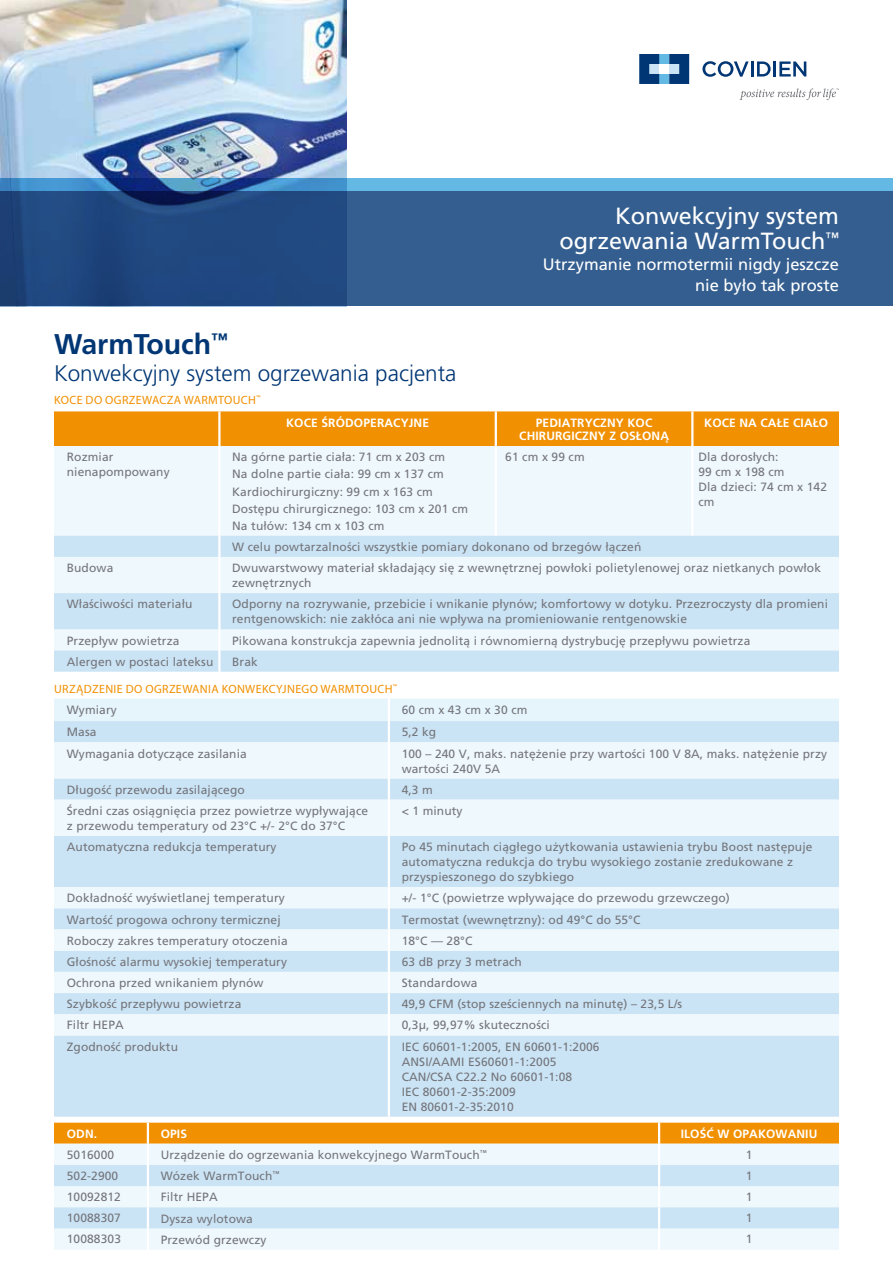
<style>
.page{position:relative;width:893px;height:1263px;background:#fff}
.page>*{position:absolute;margin:0;border:0;box-sizing:border-box;transform-origin:0 0}
.t1{font:700 28.5px "Frutiger LT Std";color:#003674}
.t2{font:23.4px/25.5px "Frutiger LT Std";color:#fff;text-align:right}
.t3{font:300 22.5px "Frutiger LT Std";color:#003674}
.t4{font:16.5px/21px "Frutiger LT Std";color:#fff;text-align:right}
.t5{font:12px/15px "Frutiger CE";letter-spacing:.01em;color:#74757b}
.t6{font:700 12px/13.5px "Frutiger CE";letter-spacing:.01em;color:#fff;text-align:center}
.t7{font:12px "Myriad Pro";letter-spacing:.03em;color:#f19000}
.t8{font:12px "Frutiger LT Std";letter-spacing:.01em;color:#74757b}
</style>
<div class="page">
<img style="left:0;top:0;width:347px;height:179px">
<div style="left:0;top:191px;width:893px;height:115px;background:linear-gradient(to right,#1d447c,#3a6695)"></div>
<div style="left:54px;top:411px;width:785px;height:35px;background:#f19000"></div>
<div style="left:54px;top:446px;width:785px;height:90px;background:#eff8fd"></div>
<svg style="left:54px;top:536px;width:785px;height:136px;fill:#cbe4f5"></svg>
<hr style="left:218px;top:411px;width:3px;height:35px;background:#fff">
<hr style="left:495px;top:411px;width:2px;height:35px;background:#fff">
<hr style="left:691px;top:411px;width:2px;height:35px;background:#fff">
<hr style="left:218px;top:446px;width:3px;height:90px;background:#fff">
<hr style="left:495px;top:446px;width:2px;height:90px;background:#fff">
<hr style="left:691px;top:446px;width:2px;height:90px;background:#fff">
<hr style="left:218px;top:536px;width:3px;height:21px;background:#fff">
<hr style="left:218px;top:557px;width:3px;height:36px;background:#fff">
<hr style="left:218px;top:593px;width:3px;height:36px;background:#fff">
<hr style="left:218px;top:629px;width:3px;height:21px;background:#fff">
<hr style="left:218px;top:650px;width:3px;height:22px;background:#fff">
<div style="left:54px;top:699px;width:785px;height:22px;background:#e6f5fc"></div>
<div style="left:54px;top:721px;width:785px;height:396px;background:#cbe4f5"></div>
<svg style="left:54px;top:742px;width:785px;height:293px;fill:#eff8fd"></svg>
<hr style="left:388px;top:699px;width:2px;height:22px;background:#fff">
<hr style="left:388px;top:721px;width:2px;height:21px;background:#fff">
<hr style="left:388px;top:742px;width:2px;height:36px;background:#fff">
<hr style="left:388px;top:778px;width:2px;height:22px;background:#fff">
<hr style="left:388px;top:800px;width:2px;height:36px;background:#fff">
<hr style="left:388px;top:836px;width:2px;height:51px;background:#fff">
<hr style="left:388px;top:887px;width:2px;height:21px;background:#fff">
<hr style="left:388px;top:908px;width:2px;height:21px;background:#fff">
<hr style="left:388px;top:929px;width:2px;height:22px;background:#fff">
<hr style="left:388px;top:951px;width:2px;height:21px;background:#fff">
<hr style="left:388px;top:972px;width:2px;height:21px;background:#fff">
<hr style="left:388px;top:993px;width:2px;height:21px;background:#fff">
<hr style="left:388px;top:1014px;width:2px;height:21px;background:#fff">
<hr style="left:388px;top:1035px;width:2px;height:82px;background:#fff">
<div style="left:54px;top:1123px;width:785px;height:21px;background:#f19000"></div>
<div style="left:54px;top:1144px;width:785px;height:106px;background:#eff8fd"></div>
<svg style="left:54px;top:1165px;width:785px;height:63px;fill:#cbe4f5"></svg>
<hr style="left:147px;top:1123px;width:2px;height:21px;background:#fff">
<hr style="left:658px;top:1123px;width:2px;height:21px;background:#fff">
<hr style="left:147px;top:1144px;width:2px;height:21px;background:#fff">
<hr style="left:658px;top:1144px;width:2px;height:21px;background:#fff">
<hr style="left:147px;top:1165px;width:2px;height:21px;background:#fff">
<hr style="left:658px;top:1165px;width:2px;height:21px;background:#fff">
<hr style="left:147px;top:1186px;width:2px;height:21px;background:#fff">
<hr style="left:658px;top:1186px;width:2px;height:21px;background:#fff">
<hr style="left:147px;top:1207px;width:2px;height:21px;background:#fff">
<hr style="left:658px;top:1207px;width:2px;height:21px;background:#fff">
<hr style="left:147px;top:1228px;width:2px;height:22px;background:#fff">
<hr style="left:658px;top:1228px;width:2px;height:22px;background:#fff">
<svg style="left:0;top:179px;width:893px;height:12px;background:#53a0d3"></svg>
<svg style="left:702px;top:61px;width:47px;height:16px"></svg>
<hr style="left:751px;top:61px;width:3px;height:16px;background:#003674">
<svg style="left:757px;top:61px;width:14px;height:16px"></svg>
<hr style="left:773px;top:61px;width:3px;height:16px;background:#003674">
<svg style="left:779px;top:61px;width:27px;height:16px"></svg>
<div style="left:659px;top:54px;width:10px;height:10px;background:#64b9e4"></div>
<div style="left:659px;top:74px;width:10px;height:10px;background:#64b9e4"></div>
<svg style="left:639px;top:54px;width:20px;height:30px"></svg>
<svg style="left:669px;top:54px;width:20px;height:30px"></svg>
<svg style="left:739px;top:88px;width:100px;height:12px"></svg>
<h2 class="t2" style="left:560px;top:203px;width:281px">Konwekcyjny system ogrzewania WarmTouch<sup>™</sup></h2>
<h3 class="t4" style="left:543px;top:254px;width:298px">Utrzymanie normotermii nigdy jeszcze nie było tak proste</h3>
<h1 class="t1" style="left:54px;top:327px;width:175px">WarmTouch<sup>™</sup></h1>
<h3 class="t3" style="left:54px;top:361px;width:404px">Konwekcyjny system ogrzewania pacjenta</h3>
<p class="t7" style="left:54px;top:392px;width:208px">KOCE DO OGRZEWACZA WARMTOUCH<sup>™</sup></p>
<p class="t6" style="left:286px;top:415px;width:144px">KOCE ŚRÓDOPERACYJNE</p>
<p class="t6" style="left:519px;top:415px;width:151px">PEDIATRYCZNY KOC<br>CHIRURGICZNY Z OSŁONĄ</p>
<p class="t6" style="left:704px;top:415px;width:126px">KOCE NA CAŁE CIAŁO</p>
<p class="t5" style="left:67px;top:449px;width:104px">Rozmiar nienapompowany</p>
<p class="t5" style="left:232px;top:448px;width:237px;line-height:17.1px">Na górne partie ciała: 71 cm x 203 cm<br>Na dolne partie ciała: 99 cm x 137 cm<br>Kardiochirurgiczny: 99 cm x 163 cm<br>Dostępu chirurgicznego: 103 cm x 201 cm<br>Na tułów: 134 cm x 103 cm</p>
<p class="t5" style="left:505px;top:449px;width:81px">61 cm x 99 cm</p>
<p class="t5" style="left:698px;top:449px;width:130px">Dla dorosłych:<br>99 cm x 198 cm<br>Dla dzieci: 74 cm x 142 cm</p>
<p class="t5" style="left:232px;top:539px;width:411px">W celu powtarzalności wszystkie pomiary dokonano od brzegów łączeń</p>
<p class="t5" style="left:67px;top:560px;width:48px">Budowa</p>
<p class="t5" style="left:232px;top:560px;width:590px">Dwuwarstwowy materiał składający się z wewnętrznej powłoki polietylenowej oraz nietkanych powłok zewnętrznych</p>
<p class="t5" style="left:67px;top:597px;width:127px">Właściwości materiału</p>
<p class="t5" style="left:232px;top:597px;width:597px">Odporny na rozrywanie, przebicie i wnikanie płynów; komfortowy w dotyku. Przezroczysty dla promieni rentgenowskich: nie zakłóca ani nie wpływa na promieniowanie rentgenowskie</p>
<p class="t5" style="left:67px;top:633px;width:114px">Przepływ powietrza</p>
<p class="t5" style="left:232px;top:633px;width:520px">Pikowana konstrukcja zapewnia jednolitą i równomierną dystrybucję przepływu powietrza</p>
<p class="t5" style="left:67px;top:654px;width:148px">Alergen w postaci lateksu</p>
<p class="t5" style="left:232px;top:654px;width:27px">Brak</p>
<p class="t7" style="left:54px;top:681px;width:345px">URZĄDZENIE DO OGRZEWANIA KONWEKCYJNEGO WARMTOUCH<sup>™</sup></p>
<p class="t5" style="left:67px;top:702px;width:52px">Wymiary</p>
<p class="t5" style="left:402px;top:702px;width:127px">60 cm x 43 cm x 30 cm</p>
<p class="t5" style="left:67px;top:725px;width:31px">Masa</p>
<p class="t5" style="left:402px;top:725px;width:36px">5,2 kg</p>
<p class="t5" style="left:67px;top:746px;width:182px">Wymagania dotyczące zasilania</p>
<p class="t5" style="left:402px;top:746px;width:427px">100 – 240 V, maks. natężenie przy wartości 100 V 8A, maks. natężenie przy wartości 240V 5A</p>
<p class="t5" style="left:67px;top:782px;width:180px">Długość przewodu zasilającego</p>
<p class="t5" style="left:402px;top:782px;width:33px">4,3 m</p>
<p class="t5" style="left:67px;top:803px;width:303px">Średni czas osiągnięcia przez powietrze wypływające z przewodu temperatury od 23°C +/- 2°C do 37°C</p>
<p class="t5" style="left:402px;top:803px;width:62px">&lt; 1 minuty</p>
<p class="t5" style="left:67px;top:839px;width:211px">Automatyczna redukcja temperatury</p>
<p class="t5" style="left:402px;top:839px;width:412px">Po 45 minutach ciągłego użytkowania ustawienia trybu Boost następuje automatyczna redukcja do trybu wysokiego zostanie zredukowane z przyspieszonego do szybkiego</p>
<p class="t5" style="left:67px;top:890px;width:220px">Dokładność wyświetlanej temperatury</p>
<p class="t5" style="left:402px;top:890px;width:330px">+/- 1°C (powietrze wpływające do przewodu grzewczego)</p>
<p class="t5" style="left:67px;top:912px;width:215px">Wartość progowa ochrony termicznej</p>
<p class="t5" style="left:402px;top:912px;width:240px">Termostat (wewnętrzny): od 49°C do 55°C</p>
<p class="t5" style="left:67px;top:933px;width:222px">Roboczy zakres temperatury otoczenia</p>
<p class="t5" style="left:402px;top:933px;width:72px">18°C — 28°C</p>
<p class="t5" style="left:67px;top:954px;width:222px">Głośność alarmu wysokiej temperatury</p>
<p class="t5" style="left:402px;top:954px;width:122px">63 dB przy 3 metrach</p>
<p class="t5" style="left:67px;top:975px;width:198px">Ochrona przed wnikaniem płynów</p>
<p class="t5" style="left:402px;top:975px;width:77px">Standardowa</p>
<p class="t5" style="left:67px;top:996px;width:176px">Szybkość przepływu powietrza</p>
<p class="t5" style="left:402px;top:996px;width:282px">49,9 CFM (stop sześciennych na minutę) – 23,5 L/s</p>
<p class="t5" style="left:67px;top:1018px;width:59px">Filtr HEPA</p>
<p class="t5" style="left:402px;top:1018px;width:150px">0,3µ, 99,97% skuteczności</p>
<p class="t5" style="left:67px;top:1039px;width:113px">Zgodność produktu</p>
<p class="t5" style="left:402px;top:1039px;width:199px">IEC 60601-1:2005, EN 60601-1:2006<br>ANSI/AAMI ES60601-1:2005<br>CAN/CSA C22.2 No 60601-1:08<br>IEC 80601-2-35:2009<br>EN 80601-2-35:2010</p>
<p class="t6" style="left:67px;top:1127px;width:32px">ODN.</p>
<p class="t6" style="left:161px;top:1127px;width:28px">OPIS</p>
<p class="t6" style="left:681px;top:1127px;width:138px">ILOŚĆ W OPAKOWANIU</p>
<p class="t8" style="left:67px;top:1147px;width:49px">5016000</p>
<p class="t5" style="left:161px;top:1147px;width:328px">Urządzenie do ogrzewania konwekcyjnego WarmTouch<sup>™</sup></p>
<p class="t8" style="left:746px;top:1147px;width:8px">1</p>
<p class="t8" style="left:67px;top:1169px;width:53px">502-2900</p>
<p class="t5" style="left:161px;top:1168px;width:120px">Wózek WarmTouch<sup>™</sup></p>
<p class="t8" style="left:746px;top:1169px;width:8px">1</p>
<p class="t8" style="left:67px;top:1190px;width:56px">10092812</p>
<p class="t5" style="left:161px;top:1189px;width:59px">Filtr HEPA</p>
<p class="t8" style="left:746px;top:1190px;width:8px">1</p>
<p class="t8" style="left:67px;top:1211px;width:56px">10088307</p>
<p class="t5" style="left:161px;top:1211px;width:94px">Dysza wylotowa</p>
<p class="t8" style="left:746px;top:1211px;width:8px">1</p>
<p class="t8" style="left:67px;top:1232px;width:56px">10088303</p>
<p class="t5" style="left:161px;top:1232px;width:107px">Przewód grzewczy</p>
<p class="t8" style="left:746px;top:1232px;width:8px">1</p>
</div>
